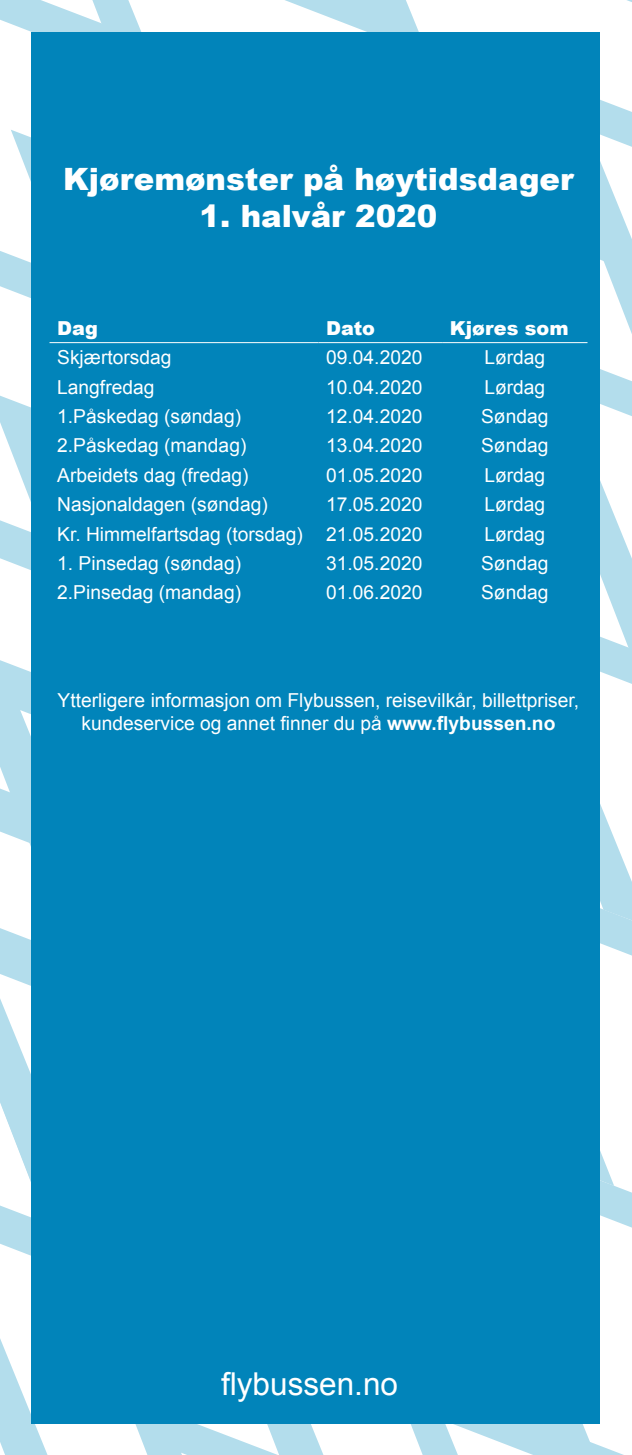
<style>
.page{position:relative;width:632px;height:1455px;background:#fff}
.page>*{position:absolute;margin:0;border:0;box-sizing:border-box;transform-origin:0 0}
.t1{font:31.5px "Arial";color:#fff}
.t2{font:900 30.82px "Arial";color:#fff}
.t3{font:19.12px/22.9px "Arial";color:#fff;text-align:center}
.t4{font:900 19.12px "Arial";color:#fff}
.s1{font-weight:700}
</style>
<div class="page">
<svg style="left:135px;top:0;width:227px;height:32px"></svg>
<svg style="left:362px;top:0;width:57px;height:32px;background:#bce1ee"></svg>
<svg style="left:600px;top:0;width:31px;height:331px"></svg>
<svg style="left:600px;top:369px;width:31px;height:221px"></svg>
<svg style="left:600px;top:590px;width:31px;height:259px"></svg>
<svg style="left:0;top:0;width:135px;height:641px"></svg>
<svg style="left:600px;top:849px;width:31px;height:106px;background:#bbe0ee"></svg>
<svg style="left:515px;top:1448px;width:106px;height:6px"></svg>
<svg style="left:500px;top:1151px;width:131px;height:297px"></svg>
<svg style="left:0;top:1233px;width:155px;height:221px"></svg>
<svg style="left:155px;top:1422px;width:345px;height:32px;fill:#b3ddec"></svg>
<svg style="left:0;top:982px;width:32px;height:251px;fill:#b8dfed"></svg>
<svg style="left:0;top:645px;width:32px;height:337px;fill:#b3ddec"></svg>
<div style="left:32px;top:32px;width:568px;height:1390px;background:#0184ba"></div>
<hr style="left:49px;top:342px;width:269px;height:1px;background:#fff">
<hr style="left:318px;top:342px;width:124px;height:1px;background:#fff">
<hr style="left:442px;top:342px;width:145px;height:1px;background:#fff">
<h2 class="t2" style="left:63px;top:157px;width:512px">Kjøremønster på høytidsdager</h2>
<h2 class="t2" style="left:199px;top:194px;width:239px">1. halvår 2020</h2>
<p class="t4" style="left:57px;top:314px;width:42px">Dag</p>
<p class="t4" style="left:326px;top:314px;width:50px">Dato</p>
<p class="t4" style="left:449px;top:314px;width:120px">Kjøres som</p>
<p class="t3" style="left:57px;top:346px;width:116px">Skjærtorsdag</p>
<p class="t3" style="left:326px;top:346px;width:98px">09.04.2020</p>
<p class="t3" style="left:484px;top:346px;width:62px">Lørdag</p>
<p class="t3" style="left:57px;top:375px;width:99px">Langfredag</p>
<p class="t3" style="left:326px;top:375px;width:98px">10.04.2020</p>
<p class="t3" style="left:484px;top:375px;width:62px">Lørdag</p>
<p class="t3" style="left:57px;top:405px;width:185px">1.Påskedag (søndag)</p>
<p class="t3" style="left:326px;top:405px;width:98px">12.04.2020</p>
<p class="t3" style="left:481px;top:405px;width:69px">Søndag</p>
<p class="t3" style="left:57px;top:434px;width:191px">2.Påskedag (mandag)</p>
<p class="t3" style="left:326px;top:434px;width:98px">13.04.2020</p>
<p class="t3" style="left:481px;top:434px;width:69px">Søndag</p>
<p class="t3" style="left:57px;top:464px;width:193px">Arbeidets dag (fredag)</p>
<p class="t3" style="left:326px;top:464px;width:98px">01.05.2020</p>
<p class="t3" style="left:484px;top:464px;width:62px">Lørdag</p>
<p class="t3" style="left:57px;top:493px;width:212px">Nasjonaldagen (søndag)</p>
<p class="t3" style="left:326px;top:493px;width:98px">17.05.2020</p>
<p class="t3" style="left:484px;top:493px;width:62px">Lørdag</p>
<p class="t3" style="left:57px;top:522px;width:366px">Kr. Himmelfartsdag (torsdag) 21.05.2020</p>
<p class="t3" style="left:484px;top:522px;width:62px">Lørdag</p>
<p class="t3" style="left:57px;top:552px;width:185px">1. Pinsedag (søndag)</p>
<p class="t3" style="left:326px;top:552px;width:98px">31.05.2020</p>
<p class="t3" style="left:481px;top:552px;width:69px">Søndag</p>
<p class="t3" style="left:57px;top:581px;width:185px">2.Pinsedag (mandag)</p>
<p class="t3" style="left:326px;top:581px;width:98px">01.06.2020</p>
<p class="t3" style="left:481px;top:581px;width:69px">Søndag</p>
<p class="t3" style="left:58px;top:689px;width:523px">Ytterligere informasjon om Flybussen, reisevilkår, billettpriser, kundeservice og annet finner du på <span class="s1">www.flybussen.no</span></p>
<h1 class="t1" style="left:221px;top:1362px;width:178px">flybussen.no</h1>
</div>
